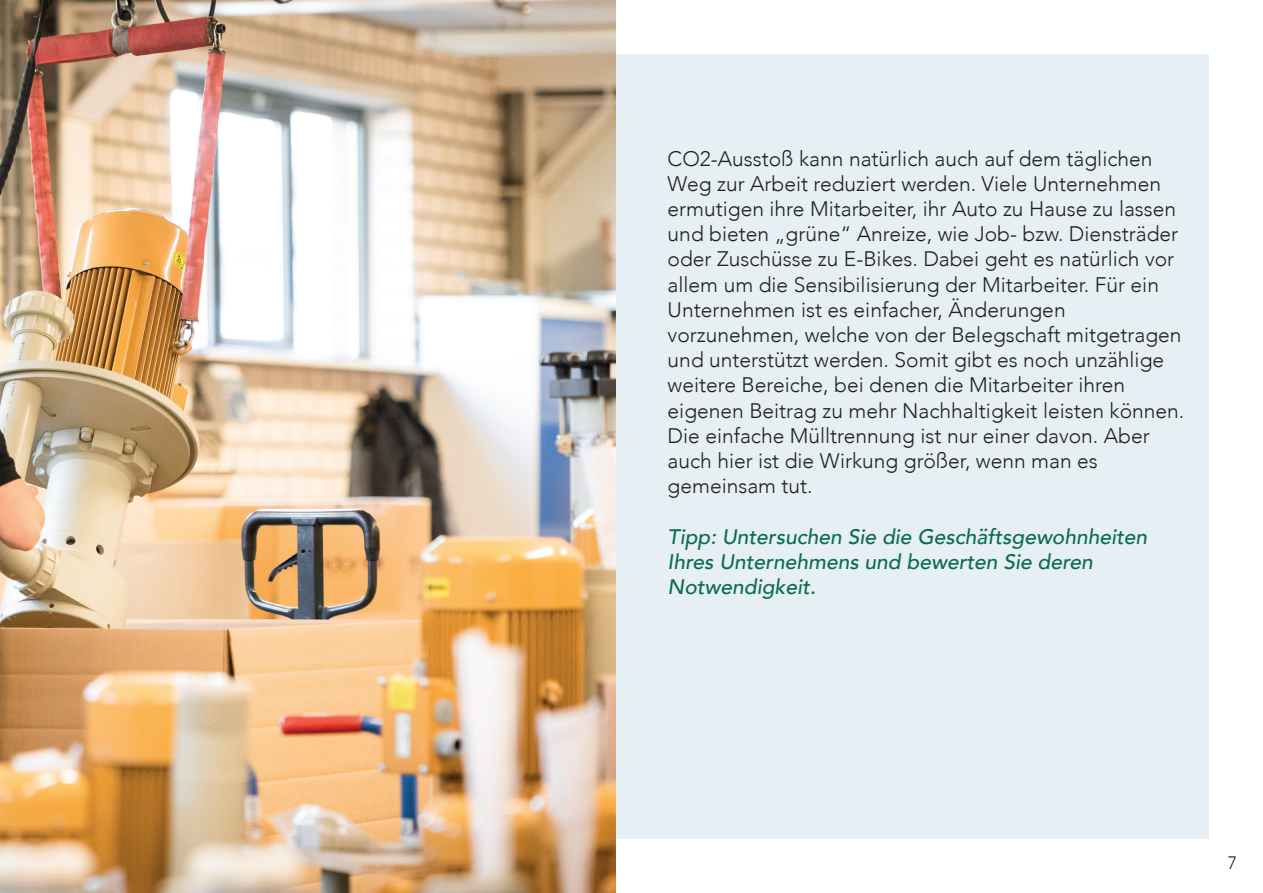
<style>
.page{position:relative;width:1263px;height:893px;background:#fff}
.page>*{position:absolute;margin:0;border:0;box-sizing:border-box;transform-origin:0 0}
.t1{font:300 21px/25.2px "Avenir";color:#231f20}
.t2{font:italic 500 21px/25.2px "Avenir";color:#0a6c50}
.t3{font:300 18px "Avenir";color:#231f20}
</style>
<div class="page">
<div style="left:54px;top:54px;width:1155px;height:785px;background:#e6eff3"></div>
<img style="left:0;top:0;width:615px;height:893px">
<p class="t1" style="left:668px;top:146px;width:518px">CO2-Ausstoß kann natürlich auch auf dem täglichen Weg zur Arbeit reduziert werden. Viele Unternehmen ermutigen ihre Mitarbeiter, ihr Auto zu Hause zu lassen und bieten „grüne“ Anreize, wie Job- bzw. Diensträder oder Zuschüsse zu E-Bikes. Dabei geht es natürlich vor allem um die Sensibilisierung der Mitarbeiter. Für ein Unternehmen ist es einfacher, Änderungen vorzunehmen, welche von der Belegschaft mitgetragen und unterstützt werden. Somit gibt es noch unzählige weitere Bereiche, bei denen die Mitarbeiter ihren eigenen Beitrag zu mehr Nachhaltigkeit leisten können.<br>Die einfache Mülltrennung ist nur einer davon. Aber auch hier ist die Wirkung größer, wenn man es gemeinsam tut.</p>
<p class="t2" style="left:668px;top:524px;width:481px">Tipp: Untersuchen Sie die Geschäftsgewohnheiten<br>Ihres Unternehmens und bewerten Sie deren<br>Notwendigkeit.</p>
<p class="t3" style="left:1228px;top:851px;width:11px">7</p>
</div>
